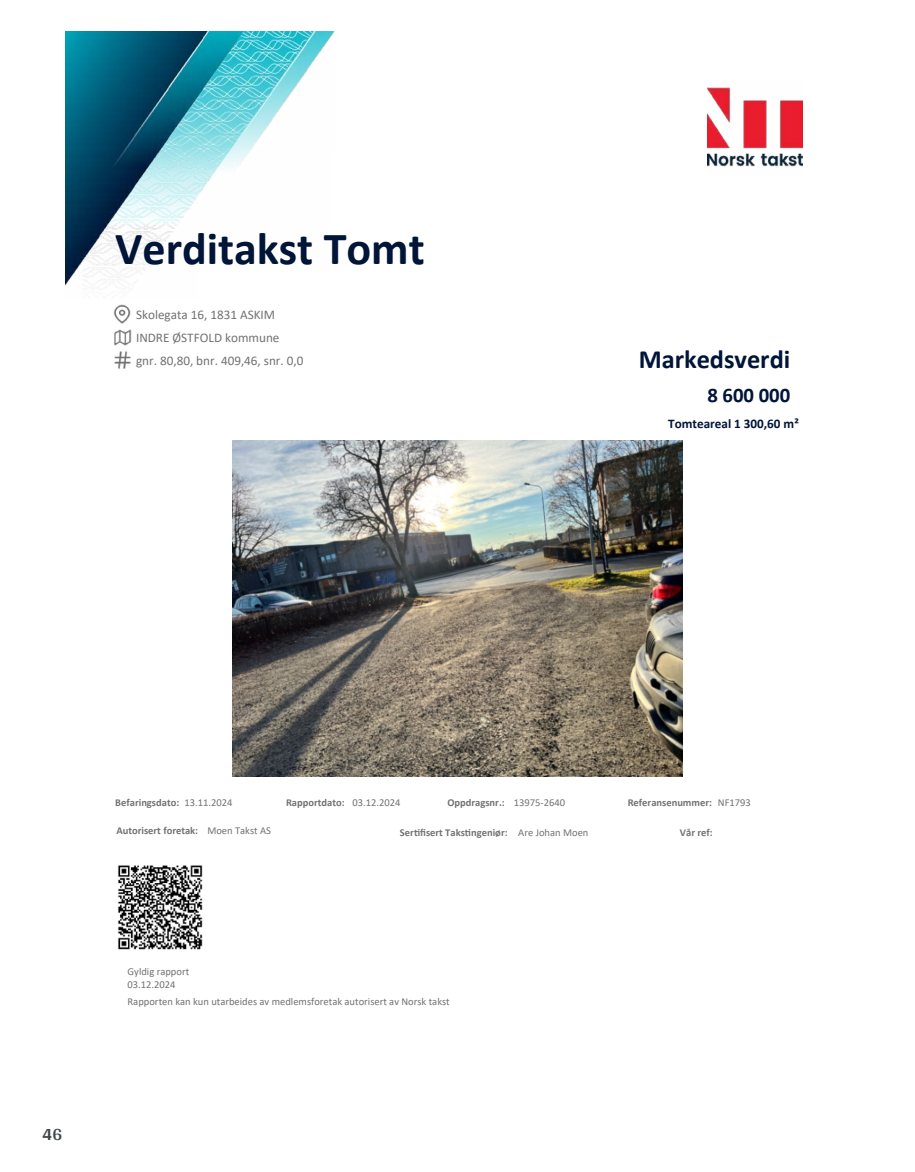
<style>
.page{position:relative;width:915px;height:1172px;background:#fff}
.page>*{position:absolute;margin:0;border:0;box-sizing:border-box;transform-origin:0 0}
.t1{font:700 46.05px "Calibri";color:#011538}
.t2{font:700 26.4px "Calibri";color:#011538}
.t3{font:700 20.7px "Calibri";color:#011538}
.t4{font:700 18px "Arya";color:#414749}
.t5{font:13.2px "Calibri";color:#727272}
.t6{font:700 13.2px "Calibri";color:#011538}
.t7{font:700 10.5px "Calibri";color:#727272}
.t8{font:10.5px/12.9px "Calibri";color:#727272}
.s1{font-weight:400}
</style>
<div class="page">
<img style="left:65px;top:32px;width:269px;height:257px">
<img style="left:114px;top:329px;width:17px;height:16px">
<img style="left:114px;top:351px;width:17px;height:18px">
<img style="left:114px;top:304px;width:16px;height:19px">
<img style="left:707px;top:87px;width:95px;height:80px">
<img style="left:117px;top:865px;width:86px;height:85px">
<img style="left:232px;top:441px;width:449px;height:336px">
<h1 class="t1" style="left:115px;top:216px;width:311px">Verditakst Tomt</h1>
<p class="t5" style="left:136px;top:305px;width:140px">Skolegata 16, 1831 ASKIM</p>
<p class="t5" style="left:136px;top:352px;width:169px">gnr. 80,80, bnr. 409,46, snr. 0,0</p>
<h2 class="t2" style="left:638px;top:341px;width:153px">Markedsverdi</h2>
<h3 class="t3" style="left:707px;top:381px;width:84px">8 600 000</h3>
<p class="t5" style="left:136px;top:328px;width:145px">INDRE ØSTFOLD kommune</p>
<p class="t6" style="left:668px;top:414px;width:132px">Tomteareal 1 300,60 m²</p>
<h3 class="t4" style="left:43px;top:1123px;width:21px">46</h3>
<p class="t7" style="left:115px;top:795px;width:119px">Befaringsdato: <span class="s1">13.11.2024</span></p>
<p class="t7" style="left:286px;top:795px;width:116px">Rapportdato: <span class="s1">03.12.2024</span></p>
<p class="t7" style="left:447px;top:795px;width:119px">Oppdragsnr.: <span class="s1">13975-2640</span></p>
<p class="t7" style="left:116px;top:823px;width:156px">Autorisert foretak: <span class="s1">Moen Takst AS</span></p>
<p class="t7" style="left:400px;top:825px;width:190px">Ser琀椀昀椀sert Taks琀椀ngeniør: <span class="s1">Are Johan Moen</span></p>
<p class="t7" style="left:627px;top:795px;width:125px">Referansenummer: <span class="s1">NF1793</span></p>
<p class="t7" style="left:679px;top:825px;width:34px">Vår ref:</p>
<p class="t8" style="left:127px;top:965px;width:63px">Gyldig rapport<br>03.12.2024</p>
<p class="t8" style="left:127px;top:995px;width:323px">Rapporten kan kun utarbeides av medlemsforetak autorisert av Norsk takst</p>
</div>
